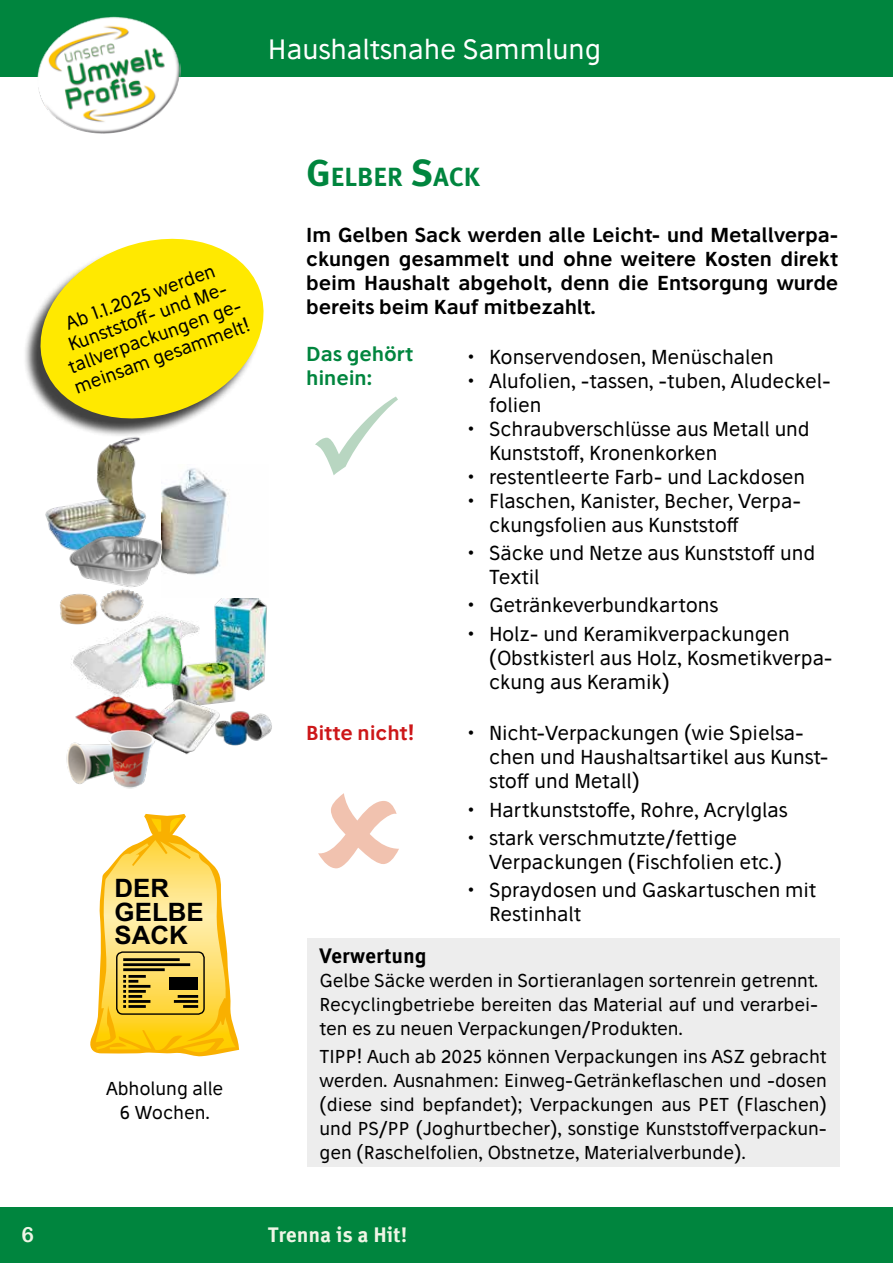
<style>
.page{position:relative;width:893px;height:1263px;background:#fff}
.page>*{position:absolute;margin:0;border:0;box-sizing:border-box;transform-origin:0 0}
.t1{font:27px "Stilu";color:#fff}
.t2{font:700 26.25px "Meta Correspondence OT";color:#00853e}
.t3{font:700 25.35px/23.4px "Arial";color:#000}
.t4{font:700 21px "Meta Correspondence OT";letter-spacing:-.005em;color:#eef5e5}
.t5{font:700 21px "Meta Correspondence OT";color:#000}
.t6{font:21px "Arial Rounded MT Bold";color:#eef5e5}
.t7{font:19.5px/24px "Stilu";color:#000}
.t8{font:600 19.5px/24px "Stilu";color:#000;text-align:justify}
.t9{font:600 19.5px/24px "Stilu";color:#00853e}
.t10{font:600 19.5px "Stilu";color:#cd1719}
.t11{font:18px/24px "Stilu";color:#000;text-align:center}
.s1{font-size:37.5px}
</style>
<div class="page">
<div style="left:0;top:1208px;width:893px;height:55px;background:#00853e"></div>
<div style="left:0;top:0;width:893px;height:77px;background:#00853e"></div>
<img style="left:38px;top:17px;width:142px;height:117px">
<svg style="left:90px;top:814px;width:149px;height:242px"></svg>
<hr style="left:183px;top:1005px;width:15px;height:3px;background:#000">
<hr style="left:128px;top:1005px;width:18px;height:3px;background:#000">
<hr style="left:128px;top:990px;width:18px;height:3px;background:#000">
<hr style="left:128px;top:975px;width:18px;height:3px;background:#000">
<hr style="left:174px;top:1000px;width:24px;height:3px;background:#000">
<hr style="left:128px;top:1000px;width:22px;height:3px;background:#000">
<hr style="left:128px;top:985px;width:22px;height:3px;background:#000">
<img style="left:221px;top:598px;width:46px;height:93px">
<img style="left:84px;top:671px;width:152px;height:41px">
<img style="left:181px;top:693px;width:91px;height:61px">
<img style="left:71px;top:599px;width:150px;height:106px">
<img style="left:66px;top:712px;width:122px;height:77px">
<div style="left:307px;top:938px;width:533px;height:228px;background:#ededed"></div>
<img style="left:45px;top:438px;width:129px;height:197px">
<img style="left:51px;top:505px;width:110px;height:88px">
<img style="left:161px;top:464px;width:68px;height:134px">
<div style="left:22px;top:242px;width:240px;height:196px;background:#000;opacity:.75"></div>
<svg style="left:28px;top:238px;width:236px;height:193px;fill:#ffe900"></svg>
<h1 class="t1" style="left:268px;top:32px;width:334px">Haushaltsnahe Sammlung</h1>
<p class="t11" style="left:50px;top:318px;width:187px;line-height:21px;rotate:-20deg">Ab 1.1.2025 werden<br>Kunststoff - und Me&shy;tallverpackungen ge&shy;meinsam gesammelt!</p>
<p class="t3" style="left:115px;top:878px;width:91px">DER<br>GELBE<br>SACK</p>
<p class="t11" style="left:106px;top:1076px;width:119px">Abholung alle<br>6 Wochen.</p>
<h2 class="t2" style="left:306px;top:161px;width:175px"><span class="s1">G</span>ELBER <span class="s1">S</span>ACK</h2>
<p class="t8" style="left:306px;top:222px;width:534px">Im Gelben Sack werden alle Leicht- und Metallverpa&shy;ckungen gesammelt und ohne weitere Kosten direkt beim Haushalt abgeholt, denn die Entsorgung wurde bereits beim Kauf mitbezahlt.</p>
<p class="t9" style="left:306px;top:341px;width:109px">Das gehört hinein:</p>
<p class="t7" style="left:468px;top:344px;width:308px">• Konservendosen, Menüschalen</p>
<p class="t7" style="left:489px;top:368px;width:343px;text-indent:-21px">• Alufolien, -tassen, -tuben, Aludeckel&shy;folien</p>
<p class="t7" style="left:489px;top:416px;width:322px;text-indent:-21px">• Schraubverschlüsse aus Metall und<br>Kunststoff, Kronenkorken</p>
<p class="t7" style="left:468px;top:464px;width:339px">• restentleerte Farb- und Lackdosen</p>
<p class="t7" style="left:489px;top:488px;width:313px;text-indent:-21px">• Flaschen, Kanister, Becher, Verpa&shy;ckungsfolien aus Kunststoff</p>
<p class="t7" style="left:489px;top:541px;width:328px;text-indent:-21px">• Säcke und Netze aus Kunststoff und<br>Textil</p>
<p class="t7" style="left:468px;top:593px;width:252px">• Getränkeverbundkartons</p>
<p class="t7" style="left:489px;top:621px;width:345px;text-indent:-21px">• Holz- und Keramikverpackungen (Obstkisterl aus Holz, Kosmetikverpa&shy;ckung aus Keramik)</p>
<p class="t10" style="left:306px;top:720px;width:110px">Bitte nicht!</p>
<p class="t7" style="left:489px;top:721px;width:341px;text-indent:-21px">• Nicht-Verpackungen (wie Spielsa&shy;chen und Haushaltsartikel aus Kunst&shy;stoff und Metall)</p>
<p class="t7" style="left:468px;top:797px;width:321px">• Hartkunststoffe, Rohre, Acrylglas</p>
<p class="t7" style="left:489px;top:825px;width:294px;text-indent:-21px">• stark verschmutzte/fettige<br>Verpackungen (Fischfolien etc.)</p>
<p class="t7" style="left:489px;top:878px;width:329px;text-indent:-21px">• Spraydosen und Gaskartuschen mit<br>Restinhalt</p>
<p class="t5" style="left:320px;top:943px;width:108px">Verwertung</p>
<p class="t11" style="left:320px;top:968px;width:500px;text-align:justify">Gelbe Säcke werden in Sortieranlagen sortenrein getrennt.<br>Recyclingbetriebe bereiten das Material auf und verarbei&shy;ten es zu neuen Verpackungen/Produkten.</p>
<p class="t11" style="left:320px;top:1044px;width:509px;text-align:justify">TIPP! Auch ab 2025 können Verpackungen ins ASZ gebracht werden. Ausnahmen: Einweg-Getränkeflaschen und -dosen (diese sind bepfandet); Verpackungen aus PET (Flaschen) und PS/PP (Joghurtbecher), sonstige Kunststoffverpackun&shy;gen (Raschelfolien, Obstnetze, Materialverbunde).</p>
<p class="t6" style="left:21px;top:1222px;width:14px">6</p>
<p class="t4" style="left:268px;top:1222px;width:141px">Trenna is a Hit!</p>
</div>
